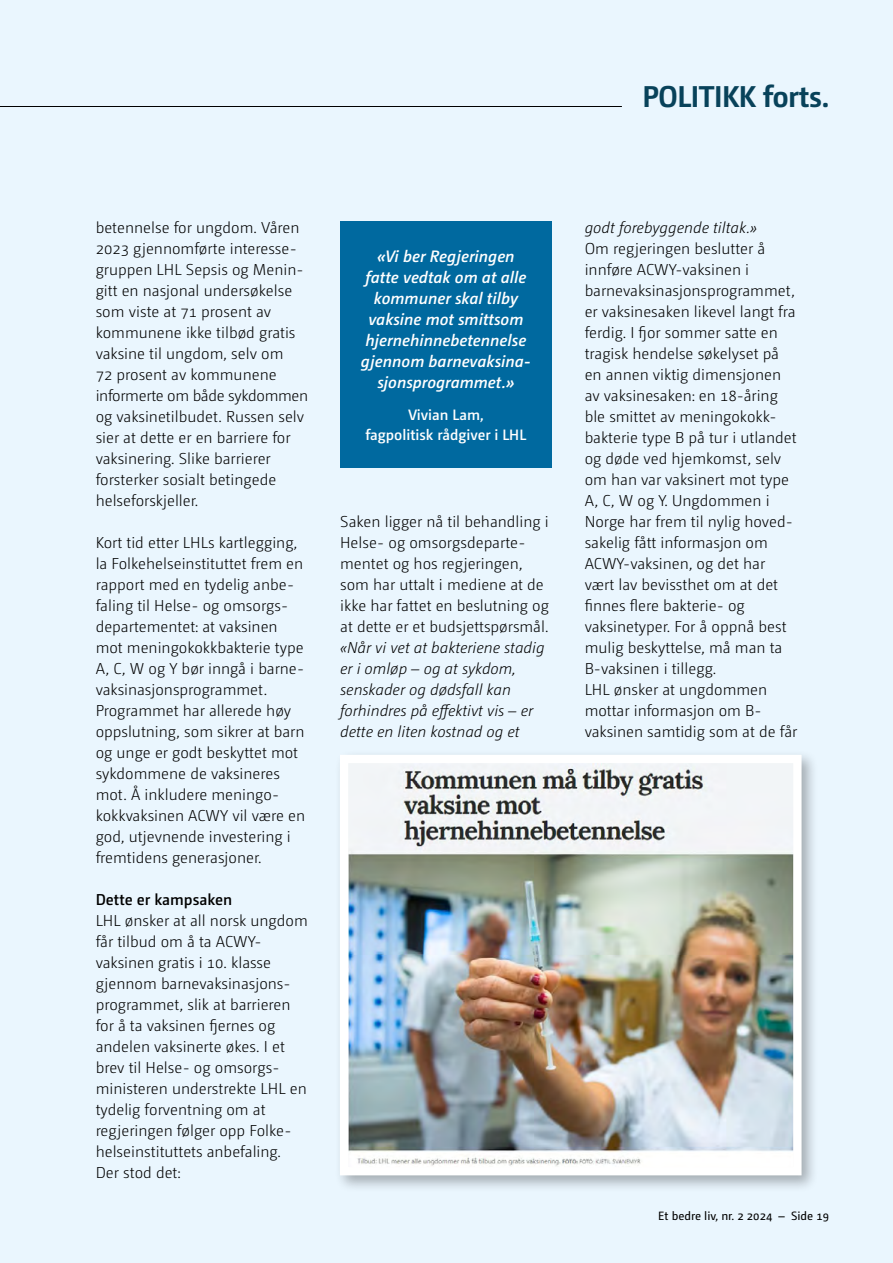
<style>
.page{position:relative;width:893px;height:1263px;background:#eaf6fe}
.page>*{position:absolute;margin:0;border:0;box-sizing:border-box;transform-origin:0 0}
.t1{font:700 30px "Camingo Dos Pro";letter-spacing:-.02em;color:#08425a}
.t2{font:italic 600 16.5px/21px "Camingo Dos Pro";color:#fff;text-align:center}
.t3{font:300 15.75px/21px "Camingo Dos Pro";color:#000}
.t4{font:italic 300 15.75px/21px "Camingo Dos Pro";color:#000}
.t5{font:600 15.75px "Camingo Dos Pro";color:#000}
.t6{font:600 15px/19.5px "Camingo Dos Pro";color:#fff;text-align:center}
.t7{font:12px "Camingo Dos Pro";color:#000}
</style>
<div class="page">
<hr style="left:0;top:106px;width:622px;height:1px;background:#000">
<div style="left:340px;top:221px;width:212px;height:247px;background:#00699f"></div>
<div style="left:334px;top:749px;width:485px;height:443px;background:#000;opacity:.3"></div>
<img style="left:349px;top:764px;width:443px;height:402px">
<div style="left:340px;top:755px;width:461px;height:420px;border:8px solid #fff"></div>
<h1 class="t1" style="left:642px;top:78px;width:188px">POLITIKK forts.</h1>
<p class="t3" style="left:96px;top:217px;width:214px">betennelse for ungdom. Våren<br>2023 gjennomførte interesse&shy;gruppen LHL Sepsis og Menin&shy;gitt en nasjonal undersøkelse som viste at 71 prosent av kommunene ikke tilbød gratis vaksine til ungdom, selv om<br>72 prosent av kommunene informerte om både sykdommen og vaksinetilbudet. Russen selv sier at dette er en barriere for vaksinering. Slike barrierer forsterker sosialt betingede helseforskjeller.</p>
<p class="t3" style="left:96px;top:532px;width:211px">Kort tid etter LHLs kartlegging, la Folkehelseinstituttet frem en rapport med en tydelig anbe&shy;faling til Helse- og omsorgs&shy;departementet: at vaksinen mot meningokokkbakterie type<br>A, C, W og Y bør inngå i barne&shy;vaksinasjonsprogrammet.<br>Programmet har allerede høy oppslutning, som sikrer at barn og unge er godt beskyttet mot sykdommene de vaksineres mot. Å inkludere meningo&shy;kokkvaksinen ACWY vil være en god, utjevnende investering i fremtidens generasjoner.</p>
<p class="t5" style="left:96px;top:890px;width:138px">Dette er kampsaken</p>
<p class="t3" style="left:96px;top:910px;width:214px">LHL ønsker at all norsk ungdom får tilbud om å ta ACWY&shy;vaksinen gratis i 10. klasse gjennom barnevaksinasjons&shy;programmet, slik at barrieren for å ta vaksinen fjernes og andelen vaksinerte økes. I et brev til Helse- og omsorgs&shy;ministeren understrekte LHL en tydelig forventning om at regjeringen følger opp Folke&shy;helseinstituttets anbefaling.<br>Der stod det:</p>
<p class="t2" style="left:361px;top:245px;width:170px">«Vi ber Regjeringen fatte vedtak om at alle kommuner skal tilby vaksine mot smittsom hjernehinnebetennelse gjennom barnevaksina&shy;sjonsprogrammet.»</p>
<p class="t6" style="left:365px;top:405px;width:162px">Vivian Lam,<br>fagpolitisk rådgiver i LHL</p>
<p class="t3" style="left:340px;top:511px;width:210px">Saken ligger nå til behandling i<br>Helse- og omsorgsdeparte&shy;mentet og hos regjeringen, som har uttalt i mediene at de ikke har fattet en beslutning og at dette er et budsjettspørsmål.</p>
<p class="t4" style="left:340px;top:637px;width:206px">«Når vi vet at bakteriene stadig er i omløp – og at sykdom, senskader og dødsfall kan forhindres på effektivt vis – er dette en liten kostnad og et</p>
<p class="t4" style="left:585px;top:217px;width:174px">godt forebyggende tiltak.»</p>
<p class="t3" style="left:585px;top:238px;width:214px">Om regjeringen beslutter å innføre ACWY-vaksinen i barnevaksinasjonsprogrammet, er vaksinesaken likevel langt fra ferdig. I fjor sommer satte en tragisk hendelse søkelyset på en annen viktig dimensjonen av vaksinesaken: en 18-åring ble smittet av meningokokk&shy;bakterie type B på tur i utlandet og døde ved hjemkomst, selv om han var vaksinert mot type<br>A, C, W og Y. Ungdommen i<br>Norge har frem til nylig hoved&shy;sakelig fått informasjon om<br>ACWY-vaksinen, og det har vært lav bevissthet om at det finnes flere bakterie- og vaksinetyper. For å oppnå best mulig beskyttelse, må man ta<br>B-vaksinen i tillegg.<br>LHL ønsker at ungdommen mottar informasjon om B&shy;vaksinen samtidig som at de får</p>
<p class="t7" style="left:658px;top:1209px;width:172px">Et bedre liv, nr. 2 2024 – Side 19</p>
</div>
